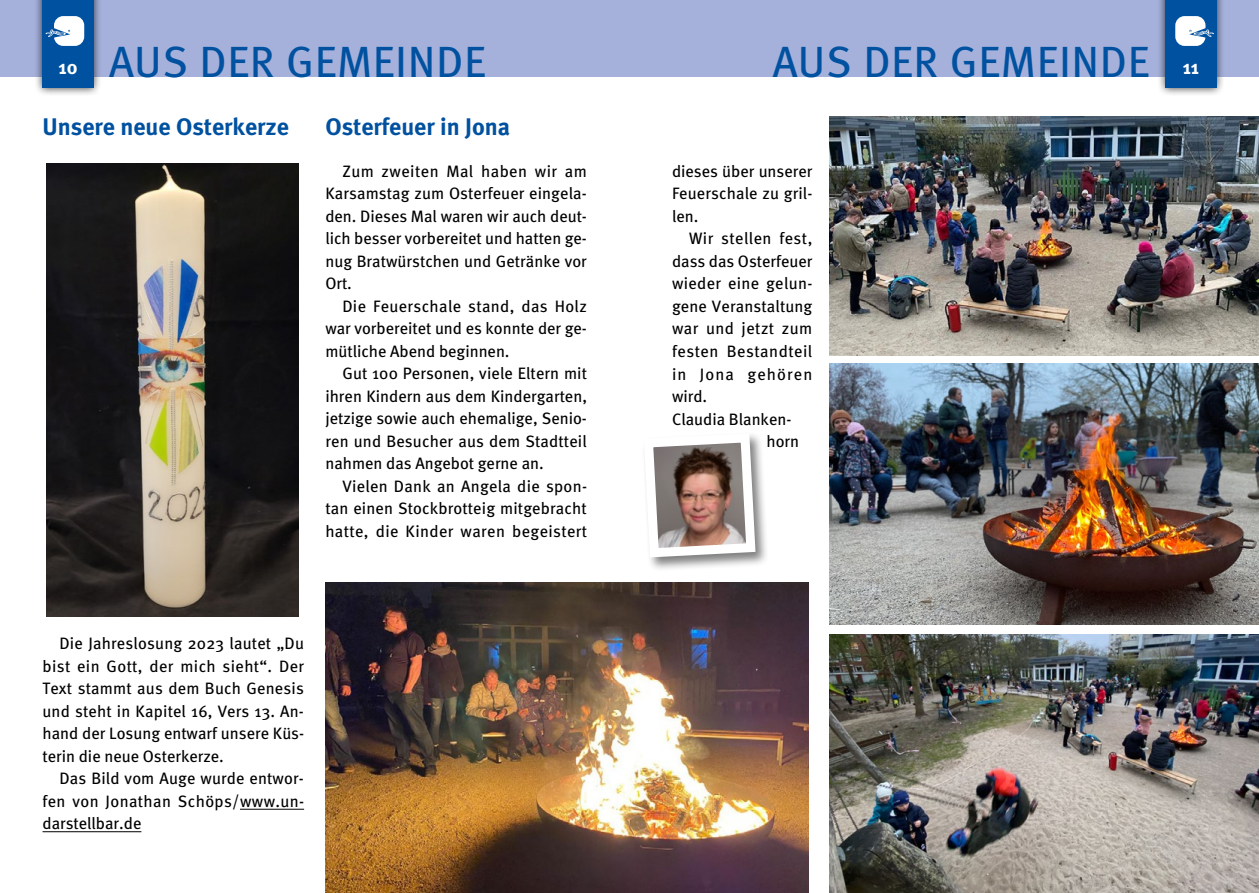
<style>
.page{position:relative;width:1259px;height:893px;background:#fff}
.page>*{position:absolute;margin:0;border:0;box-sizing:border-box;transform-origin:0 0}
.t1{font:43.65px "Meta Book CE Caps";color:#0051a0}
.t2{font:24px "Meta Bold CE";color:#0051a0}
.t3{font:19.5px "Meta Bold CE";color:#fff}
.t4{font:16.5px/22.5px "Meta Book CE";letter-spacing:.005em;color:#000;text-align:justify}
.t5{font:16.5px "Meta Book CE";letter-spacing:.03em;color:#000}
.t6{font:16.5px "Meta Book CE";letter-spacing:.025em;color:#000}
.t7{font:16.5px "Meta Book CE";letter-spacing:.07em;color:#000}
</style>
<div class="page">
<div style="left:0;top:0;width:629px;height:77px;background:#a5b1db"></div>
<div style="left:629px;top:0;width:630px;height:77px;background:#a5b1db"></div>
<div style="left:34px;top:0;width:68px;height:97px;background:#000;opacity:.75"></div>
<div style="left:43px;top:0;width:51px;height:88px;background:#0051a0"></div>
<div style="left:1156px;top:0;width:69px;height:97px;background:#000;opacity:.75"></div>
<div style="left:1165px;top:0;width:51px;height:88px;background:#0051a0"></div>
<svg style="left:46px;top:16px;width:38px;height:30px"></svg>
<svg style="left:1175px;top:16px;width:39px;height:30px"></svg>
<hr style="left:240px;top:809px;width:64px;height:1px;background:#000">
<hr style="left:43px;top:831px;width:98px;height:1px;background:#000">
<img style="left:47px;top:163px;width:252px;height:454px">
<img style="left:829px;top:117px;width:430px;height:238px">
<img style="left:829px;top:364px;width:430px;height:261px">
<img style="left:829px;top:634px;width:430px;height:259px">
<img style="left:325px;top:583px;width:483px;height:310px">
<div style="left:642px;top:431px;width:127px;height:140px;background:#000;opacity:.5"></div>
<svg style="left:642px;top:431px;width:118px;height:131px"></svg>
<p class="t3" style="left:58px;top:55px;width:21px">10</p>
<h1 class="t1" style="left:109px;top:35px;width:379px">AUS DER GEMEINDE</h1>
<h1 class="t1" style="left:773px;top:35px;width:379px">AUS DER GEMEINDE</h1>
<h2 class="t2" style="left:43px;top:111px;width:248px">Unsere neue Osterkerze</h2>
<h2 class="t2" style="left:325px;top:111px;width:186px">Osterfeuer in Jona</h2>
<p class="t4" style="left:325px;top:160px;width:263px;text-indent:17px">Zum zweiten Mal haben wir am Karsamstag zum Osterfeuer eingela&shy;den. Dieses Mal waren wir auch deut&shy;lich besser vorbereitet und hatten ge&shy;nug Bratwürstchen und Getränke vor Ort.</p>
<p class="t4" style="left:325px;top:295px;width:263px;text-indent:17px">Die Feuerschale stand, das Holz war vorbereitet und es konnte der ge&shy;mütliche Abend beginnen.</p>
<p class="t4" style="left:325px;top:363px;width:263px;text-indent:17px">Gut 100 Personen, viele Eltern mit ihren Kindern aus dem Kindergarten, jetzige sowie auch ehemalige, Senio&shy;ren und Besucher aus dem Stadtteil nahmen das Angebot gerne an.</p>
<p class="t4" style="left:325px;top:475px;width:263px;text-indent:17px">Vielen Dank an Angela die spon&shy;tan einen Stockbrotteig mitgebracht hatte, die Kinder waren begeistert</p>
<p class="t4" style="left:672px;top:160px;width:142px">dieses über unserer Feuerschale zu gril&shy;len.</p>
<p class="t5" style="left:689px;top:229px;width:125px">Wir stellen fest,</p>
<p class="t4" style="left:672px;top:250px;width:142px">dass das Osterfeuer</p>
<p class="t4" style="left:672px;top:273px;width:142px">wieder eine gelun-</p>
<p class="t4" style="left:672px;top:295px;width:142px">gene Veranstaltung</p>
<p class="t6" style="left:672px;top:319px;width:142px">war und jetzt zum</p>
<p class="t5" style="left:672px;top:341px;width:142px">festen Bestandteil</p>
<p class="t7" style="left:672px;top:364px;width:142px">in Jona gehören</p>
<p class="t4" style="left:672px;top:385px;width:37px">wird.</p>
<p class="t4" style="left:672px;top:408px;width:121px">Claudia Blanken-</p>
<p class="t4" style="left:766px;top:430px;width:34px">horn</p>
<p class="t3" style="left:1182px;top:55px;width:18px">11</p>
<p class="t4" style="left:43px;top:632px;width:263px;text-indent:17px">Die Jahreslosung 2023 lautet „Du bist ein Gott, der mich sieht“. Der Text stammt aus dem Buch Genesis und steht in Kapitel 16, Vers 13. An&shy;hand der Losung entwarf unsere Küs&shy;terin die neue Osterkerze.</p>
<p class="t4" style="left:43px;top:767px;width:263px;text-indent:17px">Das Bild vom Auge wurde entwor&shy;fen von Jonathan Schöps/www.un&shy;darstellbar.de</p>
</div>
